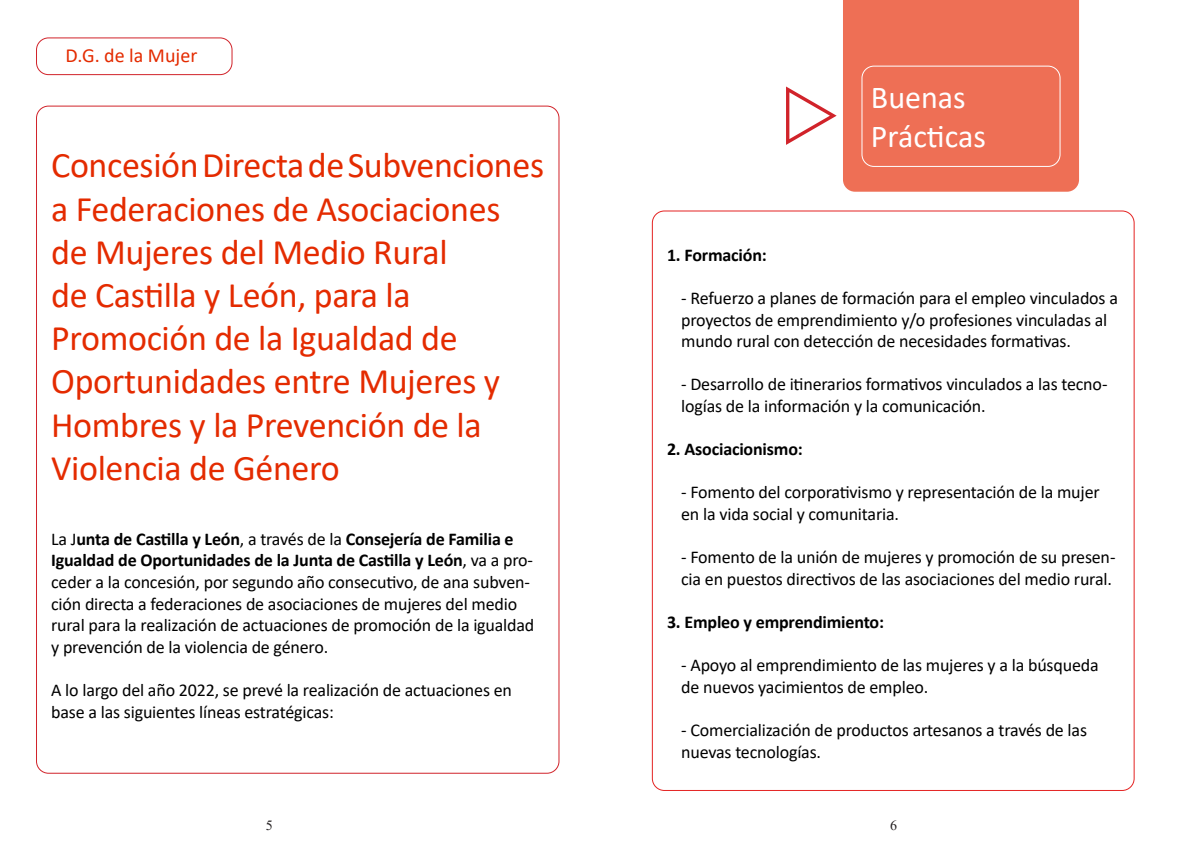
<style>
.page{position:relative;width:1191px;height:842px;background:#fff}
.page>*{position:absolute;margin:0;border:0;box-sizing:border-box;transform-origin:0 0}
.t1{font:36px/43.2px "Calibri";letter-spacing:-.01em;color:#e42b00}
.t2{font:32px "Calibri";color:#fff}
.t3{font:20px "Calibri";color:#e42b00}
.t4{font:18px/21.6px "Calibri";letter-spacing:-.01em;color:#000}
.t5{font:700 18px "Calibri";letter-spacing:-.01em;color:#000}
.t6{font:14px "Times New Roman";color:#231f20}
.s1{font-weight:700}
</style>
<div class="page">
<div style="left:843px;top:0;width:236px;height:192px;background:#ee6f55"></div>
<div style="left:36px;top:37px;width:196px;height:38px;border:1px solid #d1232a;border-radius:12px"></div>
<div style="left:861px;top:66px;width:199px;height:101px;border:1px solid #fff;border-radius:12px"></div>
<p class="t3" style="left:66px;top:41px;width:133px">D.G. de la Mujer</p>
<p class="t1" style="left:51px;top:143px;width:494px">Concesión Directa de Subvenciones</p>
<p class="t1" style="left:51px;top:186px;width:451px">a Federaciones de Asociaciones</p>
<p class="t1" style="left:51px;top:229px;width:398px">de Mujeres del Medio Rural</p>
<p class="t1" style="left:51px;top:273px;width:361px">de Castilla y León, para la</p>
<p class="t1" style="left:51px;top:316px;width:450px">Promoción de la Igualdad de<br>Oportunidades entre Mujeres y<br>Hombres y la Prevención de la<br>Violencia de Género</p>
<p class="t4" style="left:51px;top:527px;width:485px">La J<span class="s1">unta de Castilla y León</span>, a través de la <span class="s1">Consejería de Familia e Igualdad de Oportunidades de la Junta de Castilla y León</span>, va a pro&shy;ceder a la concesión, por segundo año consecutivo, de ana subven&shy;ción directa a federaciones de asociaciones de mujeres del medio rural para la realización de actuaciones de promoción de la igualdad y prevención de la violencia de género.</p>
<p class="t4" style="left:51px;top:679px;width:462px">A lo largo del año 2022, se prevé la realización de actuaciones en base a las siguientes líneas estratégicas:</p>
<p class="t2" style="left:871px;top:76px;width:96px">Buenas</p>
<p class="t2" style="left:871px;top:114px;width:116px">Prácticas</p>
<p class="t5" style="left:667px;top:242px;width:101px">1. Formación:</p>
<p class="t4" style="left:681px;top:287px;width:438px">- Refuerzo a planes de formación para el empleo vinculados a proyectos de emprendimiento y/o profesiones vinculadas al mundo rural con detección de necesidades formativas.</p>
<p class="t4" style="left:681px;top:373px;width:428px">- Desarrollo de itinerarios formativos vinculados a las tecno&shy;logías de la información y la comunicación.</p>
<p class="t5" style="left:667px;top:436px;width:137px">2. Asociacionismo:</p>
<p class="t4" style="left:681px;top:481px;width:420px">- Fomento del corporativismo y representación de la mujer en la vida social y comunitaria.</p>
<p class="t4" style="left:681px;top:546px;width:436px">- Fomento de la unión de mujeres y promoción de su presen&shy;cia en puestos directivos de las asociaciones del medio rural.</p>
<p class="t5" style="left:667px;top:609px;width:218px">3. Empleo y emprendimiento:</p>
<p class="t4" style="left:681px;top:654px;width:419px">- Apoyo al emprendimiento de las mujeres y a la búsqueda de nuevos yacimientos de empleo.</p>
<p class="t4" style="left:681px;top:719px;width:407px">- Comercialización de productos artesanos a través de las nuevas tecnologías.</p>
<p class="t6" style="left:266px;top:816px;width:8px">5</p>
<p class="t6" style="left:890px;top:816px;width:8px">6</p>
</div>
